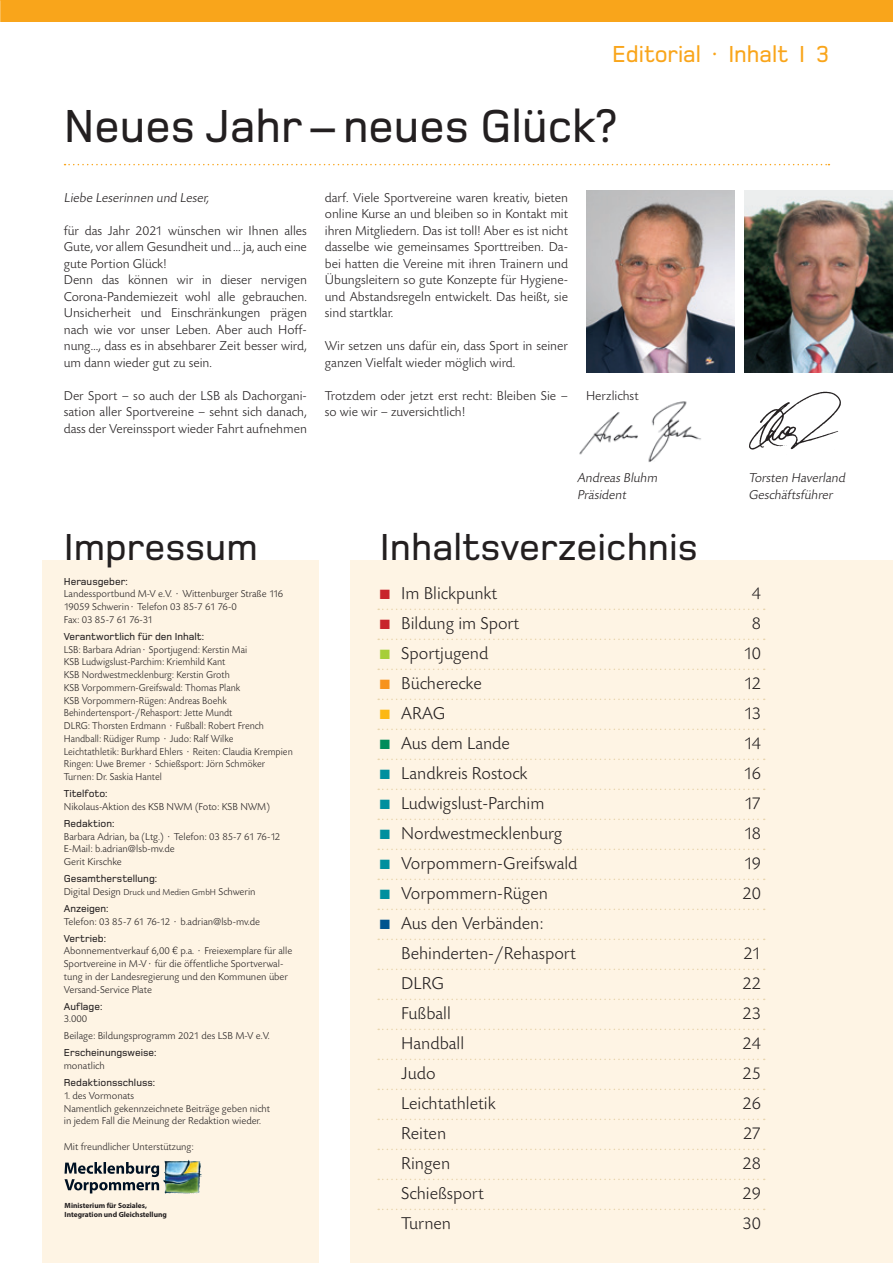
<style>
.page{position:relative;width:893px;height:1263px;background:#fff}
.page>*{position:absolute;margin:0;border:0;box-sizing:border-box;transform-origin:0 0}
.t1{font:500 48px "Foundry Monoline";color:#231f20}
.t2{font:500 39px "Foundry Monoline";color:#231f20}
.t3{font:500 24px "Foundry Monoline";color:#f9a51b}
.t4{font:300 18px/30px "Today SB";color:#231f20}
.t5{font:300 13.5px/16.5px "Today SB";color:#231f20}
.t6{font:italic 300 13.5px/16.5px "Today SB";color:#231f20}
.t7{font:300 10.5px/12.8px "Today SB";color:#231f20}
.t8{font:300 10.5px/12.8px "Today SB";color:#231f20;scale:.96 1}
.t9{font:500 10.5px "Foundry Monoline";color:#231f20}
.t10{font:700 7.8px/9px "Myriad";color:#000}
.t11{font:700 7.5px/9px "Myriad Pro";color:#231f20}
.s1{font-size:9px}
.s2{font-family:"Helvetica"}
.s3{color:#c8242b}
.s4{color:#a6ce39}
.s5{color:#f7931d}
.s6{color:#fcb814}
.s7{color:#008c5b}
.s8{color:#008f9e}
.s9{color:#00548e}
</style>
<div class="page">
<div style="left:43px;top:560px;width:276px;height:703px;background:#fef4e4"></div>
<div style="left:0;top:0;width:893px;height:21px;background:#f9a51b"></div>
<svg style="left:65px;top:1162px;width:94px;height:31px"></svg>
<div style="left:350px;top:560px;width:543px;height:703px;background:#fef4e4"></div>
<svg style="left:378px;top:608px;width:387px;height:2px"></svg>
<svg style="left:378px;top:638px;width:387px;height:2px"></svg>
<svg style="left:378px;top:668px;width:387px;height:2px"></svg>
<svg style="left:378px;top:698px;width:387px;height:2px"></svg>
<svg style="left:378px;top:728px;width:387px;height:2px"></svg>
<svg style="left:378px;top:758px;width:387px;height:2px"></svg>
<svg style="left:378px;top:788px;width:387px;height:2px"></svg>
<svg style="left:378px;top:818px;width:387px;height:2px"></svg>
<svg style="left:378px;top:848px;width:387px;height:2px"></svg>
<svg style="left:378px;top:878px;width:387px;height:2px"></svg>
<svg style="left:378px;top:908px;width:387px;height:2px"></svg>
<svg style="left:378px;top:938px;width:387px;height:2px"></svg>
<svg style="left:378px;top:968px;width:387px;height:2px"></svg>
<svg style="left:378px;top:998px;width:387px;height:2px"></svg>
<svg style="left:378px;top:1028px;width:387px;height:2px"></svg>
<svg style="left:378px;top:1058px;width:387px;height:2px"></svg>
<svg style="left:378px;top:1088px;width:387px;height:2px"></svg>
<svg style="left:378px;top:1118px;width:387px;height:2px"></svg>
<svg style="left:378px;top:1148px;width:387px;height:2px"></svg>
<svg style="left:378px;top:1178px;width:387px;height:2px"></svg>
<svg style="left:378px;top:1208px;width:387px;height:2px"></svg>
<img style="left:0;top:0;width:1px;height:22px">
<img style="left:744px;top:190px;width:149px;height:182px">
<img style="left:749px;top:391px;width:92px;height:59px">
<svg style="left:65px;top:164px;width:764px;height:1px"></svg>
<img style="left:579px;top:401px;width:122px;height:61px">
<img style="left:586px;top:190px;width:149px;height:182px">
<h3 class="t3" style="left:612px;top:40px;width:219px">Editorial · Inhalt I 3</h3>
<h1 class="t1" style="left:64px;top:100px;width:554px">Neues Jahr – neues Glück?</h1>
<p class="t5" style="left:64px;top:190px;width:149px">Liebe Leserinnen und Leser,</p>
<p class="t5" style="left:64px;top:223px;width:245px">für das Jahr 2021 wünschen wir Ihnen alles Gute, vor allem Gesundheit und … ja, auch eine gute Portion Glück!<br>Denn das können wir in dieser nervigen Corona-Pandemiezeit wohl alle gebrauchen.<br>Unsicherheit und Einschränkungen prägen nach wie vor unser Leben. Aber auch Hoff&shy;nung…, dass es in absehbarer Zeit besser wird, um dann wieder gut zu sein.</p>
<p class="t5" style="left:64px;top:387px;width:245px;text-align:justify">Der Sport – so auch der LSB als Dachorgani&shy;sation aller Sportvereine – sehnt sich danach, dass der Vereinssport wieder Fahrt aufnehmen</p>
<h2 class="t2" style="left:64px;top:526px;width:196px">Impressum</h2>
<p class="t9" style="left:64px;top:575px;width:66px">Herausgeber:</p>
<p class="t7" style="left:64px;top:588px;width:221px">Landessportbund M-V e.V. · Wittenburger Straße 116<br>19059 Schwerin· Telefon 03 85-7 61 76-0<br>Fax: 03 85-7 61 76-31</p>
<p class="t9" style="left:64px;top:630px;width:142px">Verantwortlich für den Inhalt:</p>
<p class="t8" style="left:64px;top:643px;width:240px">LSB: Barbara Adrian· Sportjugend: Kerstin Mai<br>KSB Ludwigslust-Parchim: Kriemhild Kant<br>KSB Nordwestmecklenburg: Kerstin Groth<br>KSB Vorpommern-Greifswald: Thomas Plank<br>KSB Vorpommern-Rügen: Andreas Boehk Behindertensport-/Rehasport: Jette Mundt<br>DLRG: Thorsten Erdmann · Fußball: Robert French Handball: Rüdiger Rump · Judo: Ralf Wilke<br>Leichtathletik: Burkhard Ehlers · Reiten: Claudia Krempien Ringen: Uwe Bremer · Schießsport: Jörn Schmöker Turnen: Dr. Saskia Hantel</p>
<p class="t9" style="left:64px;top:788px;width:45px">Titelfoto:</p>
<p class="t7" style="left:64px;top:800px;width:208px">Nikolaus-Aktion des KSB NWM (Foto: KSB NWM)</p>
<p class="t9" style="left:64px;top:817px;width:52px">Redaktion:</p>
<p class="t7" style="left:64px;top:830px;width:218px">Barbara Adrian, ba (Ltg.) · Telefon: 03 85-7 61 76-12<br>E-Mail: b.adrian@lsb-mv.de<br>Gerit Kirschke</p>
<p class="t9" style="left:64px;top:873px;width:95px">Gesamtherstellung:</p>
<p class="t7" style="left:64px;top:885px;width:193px">Digital Design <span class="s1">Druck und Medien GmbH</span> Schwerin</p>
<p class="t9" style="left:64px;top:902px;width:46px">Anzeigen:</p>
<p class="t7" style="left:64px;top:915px;width:198px">Telefon: 03 85-7 61 76-12 · b.adrian@lsb-mv.de</p>
<p class="t9" style="left:64px;top:932px;width:44px">Vertrieb:</p>
<p class="t7" style="left:64px;top:945px;width:230px">Abonnementverkauf 6,00 <span class="s2">€</span> p.a. · Freiexemplare für alle Sportvereine in M-V· für die öffentliche Sportverwal&shy;tung in der Landesregierung und den Kommunen über Versand-Service Plate</p>
<p class="t9" style="left:64px;top:1000px;width:40px">Auflage:</p>
<p class="t7" style="left:64px;top:1011px;width:208px;line-height:17px">3.000<br>Beilage: Bildungsprogramm 2021 des LSB M-V e.V.</p>
<p class="t9" style="left:64px;top:1047px;width:94px">Erscheinungsweise:</p>
<p class="t7" style="left:64px;top:1060px;width:42px">monatlich</p>
<p class="t9" style="left:64px;top:1077px;width:93px">Redaktionsschluss:</p>
<p class="t7" style="left:64px;top:1089px;width:208px">1. des Vormonats<br>Namentlich gekennzeichnete Beiträge geben nicht in jedem Fall die Meinung der Redaktion wieder.</p>
<p class="t7" style="left:64px;top:1140px;width:131px">Mit freundlicher Unterstützung:</p>
<p class="t10" style="left:65px;top:1201px;width:85px">Ministerium für Bildung,<br>Wissenschaft und Kultur</p>
<p class="t11" style="left:65px;top:1201px;width:104px">Ministerium für Soziales,<br>Integration und Gleichstellung</p>
<p class="t5" style="left:325px;top:189px;width:245px;text-align:justify">darf. Viele Sportvereine waren kreativ, bieten online Kurse an und bleiben so in Kontakt mit ihren Mitgliedern. Das ist toll! Aber es ist nicht dasselbe wie gemeinsames Sporttreiben. Da&shy;bei hatten die Vereine mit ihren Trainern und Übungsleitern so gute Konzepte für Hygiene&shy;und Abstandsregeln entwickelt. Das heißt, sie sind startklar.</p>
<p class="t5" style="left:325px;top:338px;width:245px">Wir setzen uns dafür ein, dass Sport in seiner ganzen Vielfalt wieder möglich wird.</p>
<p class="t5" style="left:325px;top:387px;width:245px">Trotzdem oder jetzt erst recht: Bleiben Sie – so wie wir – zuversichtlich!</p>
<p class="t5" style="left:586px;top:387px;width:54px">Herzlichst</p>
<p class="t6" style="left:577px;top:470px;width:84px">Andreas Bluhm<br>Präsident</p>
<h2 class="t2" style="left:380px;top:526px;width:319px">Inhaltsverzeichnis</h2>
<p class="t6" style="left:748px;top:470px;width:101px">Torsten Haverland<br>Geschäftsführer</p>
<h3 class="t4" style="left:380px;top:579px;width:119px"><span class="s3">■</span> Im Blickpunkt</h3>
<h3 class="t4" style="left:752px;top:579px;width:11px">4</h3>
<h3 class="t4" style="left:380px;top:609px;width:141px"><span class="s3">■</span> Bildung im Sport</h3>
<h3 class="t4" style="left:752px;top:609px;width:11px">8</h3>
<h3 class="t4" style="left:380px;top:639px;width:110px"><span class="s4">■</span> Sportjugend</h3>
<h3 class="t4" style="left:744px;top:639px;width:19px">10</h3>
<h3 class="t4" style="left:380px;top:669px;width:103px"><span class="s5">■</span> Bücherecke</h3>
<h3 class="t4" style="left:744px;top:669px;width:19px">12</h3>
<h3 class="t4" style="left:380px;top:699px;width:67px"><span class="s6">■</span> ARAG</h3>
<h3 class="t4" style="left:744px;top:699px;width:19px">13</h3>
<h3 class="t4" style="left:380px;top:729px;width:131px"><span class="s7">■</span> Aus dem Lande</h3>
<h3 class="t4" style="left:744px;top:729px;width:19px">14</h3>
<h3 class="t4" style="left:380px;top:759px;width:149px"><span class="s8">■</span> Landkreis Rostock</h3>
<h3 class="t4" style="left:744px;top:759px;width:19px">16</h3>
<h3 class="t4" style="left:380px;top:789px;width:166px"><span class="s8">■</span> Ludwigslust-Parchim</h3>
<h3 class="t4" style="left:744px;top:789px;width:18px">17</h3>
<h3 class="t4" style="left:380px;top:819px;width:184px"><span class="s8">■</span> Nordwestmecklenburg</h3>
<h3 class="t4" style="left:744px;top:819px;width:19px">18</h3>
<h3 class="t4" style="left:380px;top:849px;width:199px"><span class="s8">■</span> Vorpommern-Greifswald</h3>
<h3 class="t4" style="left:744px;top:849px;width:19px">19</h3>
<h3 class="t4" style="left:380px;top:879px;width:170px"><span class="s8">■</span> Vorpommern-Rügen</h3>
<h3 class="t4" style="left:742px;top:879px;width:20px">20</h3>
<h3 class="t4" style="left:401px;top:909px;width:176px;text-indent:-21px"><span class="s9">■</span> Aus den Verbänden:<br>Behinderten-/Rehasport</h3>
<h3 class="t4" style="left:744px;top:939px;width:19px">21</h3>
<h3 class="t4" style="left:401px;top:969px;width:44px">DLRG</h3>
<h3 class="t4" style="left:742px;top:969px;width:20px">22</h3>
<h3 class="t4" style="left:401px;top:999px;width:51px">Fußball</h3>
<h3 class="t4" style="left:742px;top:999px;width:20px">23</h3>
<h3 class="t4" style="left:401px;top:1029px;width:65px">Handball</h3>
<h3 class="t4" style="left:742px;top:1029px;width:20px">24</h3>
<h3 class="t4" style="left:401px;top:1059px;width:36px">Judo</h3>
<h3 class="t4" style="left:742px;top:1059px;width:20px">25</h3>
<h3 class="t4" style="left:401px;top:1089px;width:96px">Leichtathletik</h3>
<h3 class="t4" style="left:742px;top:1089px;width:20px">26</h3>
<h3 class="t4" style="left:401px;top:1119px;width:47px">Reiten</h3>
<h3 class="t4" style="left:743px;top:1119px;width:19px">27</h3>
<h3 class="t4" style="left:401px;top:1149px;width:51px">Ringen</h3>
<h3 class="t4" style="left:742px;top:1149px;width:20px">28</h3>
<h3 class="t4" style="left:401px;top:1179px;width:84px">Schießsport</h3>
<h3 class="t4" style="left:742px;top:1179px;width:20px">29</h3>
<h3 class="t4" style="left:401px;top:1209px;width:51px">Turnen</h3>
<h3 class="t4" style="left:742px;top:1209px;width:20px">30</h3>
</div>
